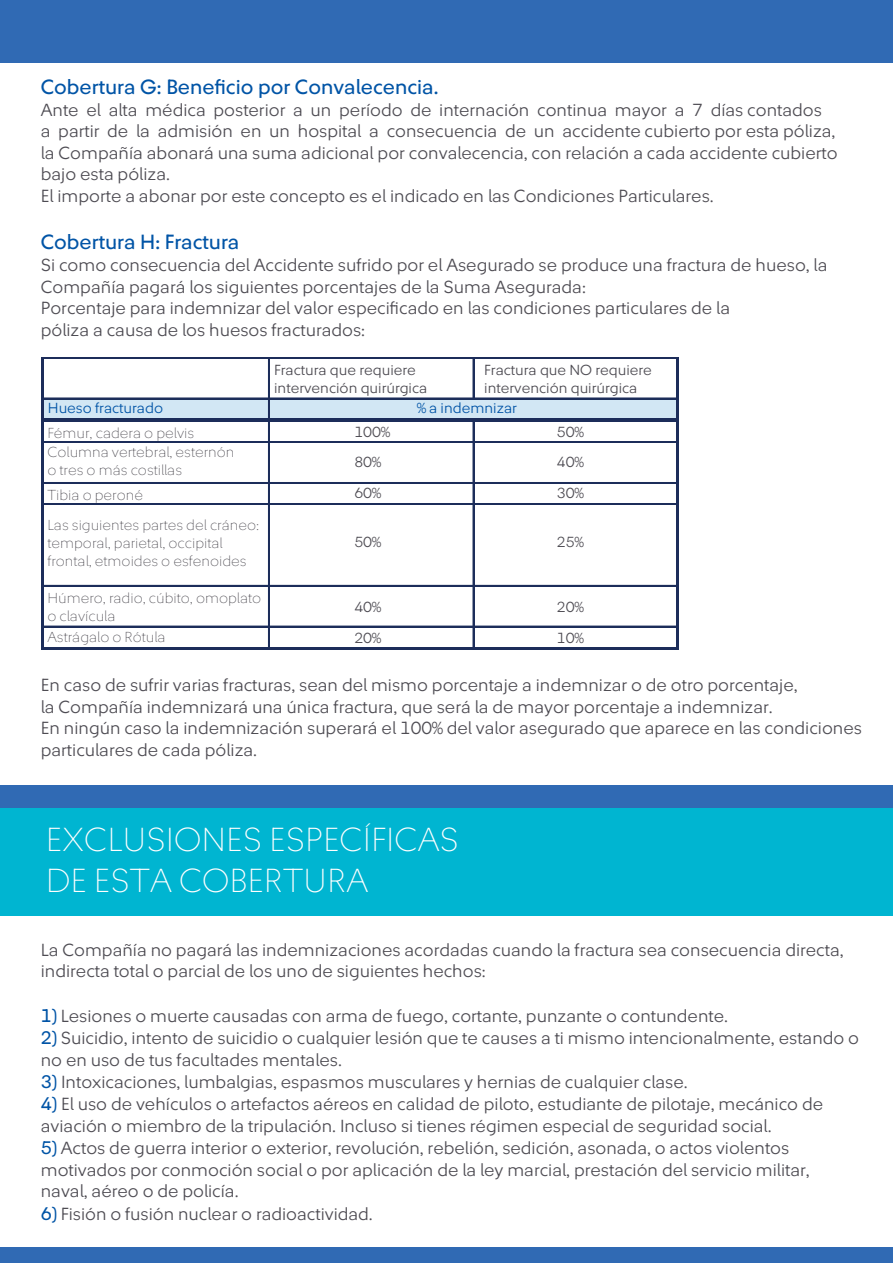
<style>
.page{position:relative;width:893px;height:1263px;background:#fff}
.page>*{position:absolute;margin:0;border:0;box-sizing:border-box;transform-origin:0 0}
.t1{font:34.5px/41.4px "Sura";color:#fff}
.t2{font:21px "Sura";color:#0154a6}
.t3{font:18px/21.6px "Sura";color:#4e4c53}
.t4{font:15px/18px "Sura";color:#4e4c53}
.t5{font:15px "Sura";color:#0154a6}
.s1{font-size:18.6px;color:#0154a6}
</style>
<div class="page">
<div style="left:0;top:0;width:893px;height:63px;background:#306ab4"></div>
<div style="left:0;top:1247px;width:892px;height:16px;background:#306ab4"></div>
<div style="left:0;top:785px;width:893px;height:24px;background:#306ab4"></div>
<div style="left:0;top:808px;width:893px;height:108px;background:#00b5d1"></div>
<div style="left:42px;top:399px;width:636px;height:21px;background:#d2e7f4"></div>
<hr style="left:268px;top:359px;width:2px;height:59px;background:#1c2d5a">
<hr style="left:473px;top:359px;width:1px;height:40px;background:#1c2d5a">
<hr style="left:41px;top:357px;width:2px;height:293px;background:#1c2d5a">
<hr style="left:268px;top:422px;width:2px;height:226px;background:#1c2d5a">
<hr style="left:473px;top:422px;width:1px;height:226px;background:#1c2d5a">
<hr style="left:677px;top:359px;width:2px;height:291px;background:#1c2d5a">
<hr style="left:43px;top:357px;width:636px;height:2px;background:#1c2d5a">
<hr style="left:43px;top:398px;width:634px;height:1px;background:#1c2d5a">
<hr style="left:43px;top:418px;width:634px;height:1px;background:#1c2d5a">
<hr style="left:43px;top:421px;width:634px;height:1px;background:#1c2d5a">
<hr style="left:43px;top:441px;width:634px;height:1px;background:#1c2d5a">
<hr style="left:43px;top:442px;width:634px;height:1px;background:#1c2d5a">
<hr style="left:43px;top:482px;width:634px;height:2px;background:#1c2d5a">
<hr style="left:43px;top:504px;width:634px;height:1px;background:#1c2d5a">
<hr style="left:43px;top:585px;width:634px;height:2px;background:#1c2d5a">
<hr style="left:43px;top:626px;width:634px;height:1px;background:#1c2d5a">
<hr style="left:43px;top:648px;width:636px;height:2px;background:#1c2d5a">
<p class="t2" style="left:41px;top:77px;width:399px">Cobertura G: Beneficio por Convalecencia.</p>
<p class="t3" style="left:41px;top:99px;width:798px">Ante el alta médica posterior a un período de internación continua mayor a 7 días contados<br>a partir de la admisión en un hospital a consecuencia de un accidente cubierto por esta póliza, la Compañía abonará una suma adicional por convalecencia, con relación a cada accidente cubierto bajo esta póliza.<br>El importe a abonar por este concepto es el indicado en las Condiciones Particulares.</p>
<p class="t2" style="left:41px;top:232px;width:200px">Cobertura H: Fractura</p>
<p class="t3" style="left:41px;top:255px;width:788px">Si como consecuencia del Accidente sufrido por el Asegurado se produce una fractura de hueso, la Compañía pagará los siguientes porcentajes de la Suma Asegurada:<br>Porcentaje para indemnizar del valor especificado en las condiciones particulares de la<br>póliza a causa de los huesos fracturados:</p>
<p class="t4" style="left:484px;top:361px;width:169px">Fractura que NO requiere intervención quirúrgica</p>
<p class="t4" style="left:274px;top:361px;width:155px">Fractura que requiere intervención quirúrgica</p>
<p class="t4" style="left:354px;top:417px;width:37px;line-height:30.8px">100%<br>80%<br>60%</p>
<p class="t4" style="left:354px;top:534px;width:28px">50%</p>
<p class="t5" style="left:48px;top:401px;width:117px">Hueso fracturado</p>
<p class="t5" style="left:417px;top:401px;width:101px">% a indemnizar</p>
<p class="t4" style="left:47px;top:424px;width:148px">Fémur, cadera o pelvis</p>
<p class="t4" style="left:557px;top:417px;width:28px;line-height:30.8px;text-align:justify">50% 40% 30%</p>
<p class="t4" style="left:557px;top:534px;width:28px">25%</p>
<p class="t4" style="left:47px;top:444px;width:189px">Columna vertebral, esternón o tres o más costillas</p>
<p class="t4" style="left:47px;top:486px;width:97px">Tibia o peroné</p>
<p class="t4" style="left:47px;top:517px;width:213px">Las siguientes partes del cráneo: temporal, parietal, occipital frontal, etmoides o esfenoides</p>
<p class="t4" style="left:47px;top:590px;width:215px">Húmero, radio, cúbito, omoplato o clavícula</p>
<p class="t4" style="left:47px;top:628px;width:120px">Astrágalo o Rótula</p>
<p class="t4" style="left:354px;top:592px;width:28px;line-height:31.2px">40%<br>20%</p>
<p class="t4" style="left:557px;top:592px;width:28px;line-height:31.2px">20%<br>10%</p>
<p class="t3" style="left:41px;top:675px;width:823px">En caso de sufrir varias fracturas, sean del mismo porcentaje a indemnizar o de otro porcentaje,<br>la Compañía indemnizará una única fractura, que será la de mayor porcentaje a indemnizar.<br>En ningún caso la indemnización superará el 100% del valor asegurado que aparece en las condiciones particulares de cada póliza.</p>
<h1 class="t1" style="left:46px;top:820px;width:415px">EXCLUSIONES ESPECÍFICAS<br>DE ESTA COBERTURA</h1>
<p class="t3" style="left:41px;top:939px;width:804px">La Compañía no pagará las indemnizaciones acordadas cuando la fractura sea consecuencia directa, indirecta total o parcial de los uno de siguientes hechos:</p>
<p class="t3" style="left:41px;top:1006px;width:689px"><span class="s1">1)</span> Lesiones o muerte causadas con arma de fuego, cortante, punzante o contundente.</p>
<p class="t3" style="left:41px;top:1028px;width:820px"><span class="s1">2)</span> Suicidio, intento de suicidio o cualquier lesión que te causes a ti mismo intencionalmente, estando o no en uso de tus facultades mentales.</p>
<p class="t3" style="left:41px;top:1072px;width:648px"><span class="s1">3)</span> Intoxicaciones, lumbalgias, espasmos musculares y hernias de cualquier clase.</p>
<p class="t3" style="left:41px;top:1094px;width:784px"><span class="s1">4)</span> El uso de vehículos o artefactos aéreos en calidad de piloto, estudiante de pilotaje, mecánico de aviación o miembro de la tripulación. Incluso si tienes régimen especial de seguridad social.</p>
<p class="t3" style="left:41px;top:1138px;width:770px"><span class="s1">5)</span> Actos de guerra interior o exterior, revolución, rebelión, sedición, asonada, o actos violentos motivados por conmoción social o por aplicación de la ley marcial, prestación del servicio militar, naval, aéreo o de policía.</p>
<p class="t3" style="left:41px;top:1203px;width:334px"><span class="s1">6)</span> Fisión o fusión nuclear o radioactividad.</p>
</div>
